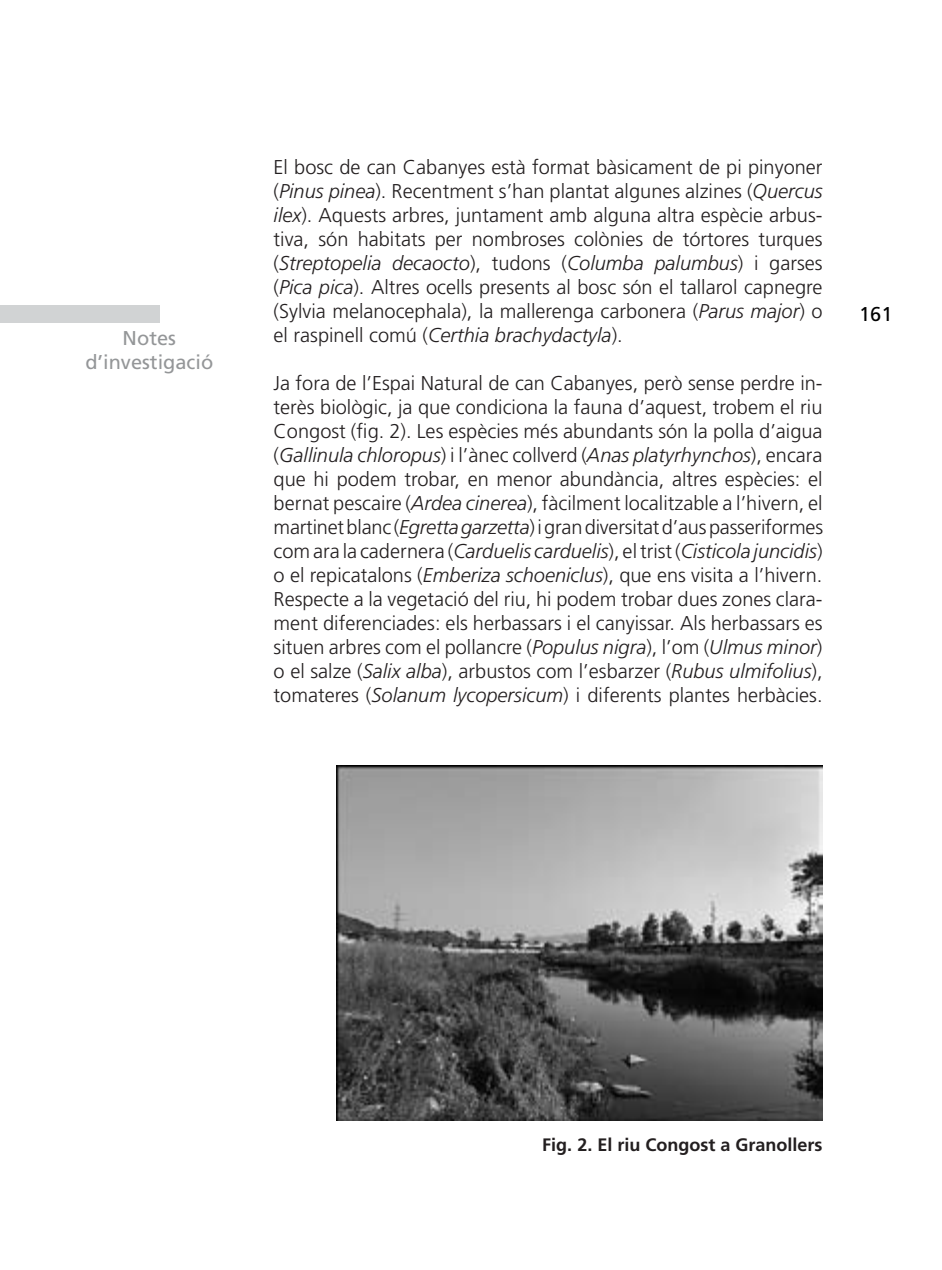
<style>
.page{position:relative;width:942px;height:1270px;background:#fff}
.page>*{position:absolute;margin:0;border:0;box-sizing:border-box;transform-origin:0 0}
.t1{font:300 20px/24px "Frutiger";color:#231f20;text-align:justify}
.t2{font:20px/24.2px "Frutiger";color:#949698;text-align:center}
.t3{font:20px "Frutiger";color:#000}
.t4{font:700 18px "Frutiger";color:#231f20}
.s1{font-style:italic}
</style>
<div class="page">
<img style="left:336px;top:765px;width:486px;height:355px">
<div style="left:0;top:306px;width:160px;height:17px;background:#d1d3d4"></div>
<p class="t2" style="left:85px;top:326px;width:129px">Notes d’investigació</p>
<p class="t1" style="left:273px;top:155px;width:550px">El bosc de can Cabanyes està format bàsicament de pi pinyoner (<span class="s1">Pinus pinea</span>). Recentment s’han plantat algunes alzines (<span class="s1">Quercus ilex</span>). Aquests arbres, juntament amb alguna altra espècie arbus&shy;tiva, són habitats per nombroses colònies de tórtores turques (<span class="s1">Streptopelia decaocto</span>), tudons (<span class="s1">Columba palumbus</span>) i garses (<span class="s1">Pica pica</span>). Altres ocells presents al bosc són el tallarol capnegre (Sylvia melanocephala), la mallerenga carbonera (<span class="s1">Parus major</span>) o el raspinell comú (<span class="s1">Certhia brachydactyla</span>).</p>
<p class="t1" style="left:273px;top:371px;width:551px">Ja fora de l’Espai Natural de can Cabanyes, però sense perdre in&shy;terès biològic, ja que condiciona la fauna d’aquest, trobem el riu Congost (fig. 2). Les espècies més abundants són la polla d’aigua (<span class="s1">Gallinula chloropus</span>) i l’ànec collverd (<span class="s1">Anas platyrhynchos</span>), encara que hi podem trobar, en menor abundància, altres espècies: el bernat pescaire (<span class="s1">Ardea cinerea</span>), fàcilment localitzable a l’hivern, el martinet blanc (<span class="s1">Egretta garzetta</span>) i gran diversitat d’aus passeriformes com ara la cadernera (<span class="s1">Carduelis carduelis</span>), el trist (<span class="s1">Cisticola juncidis</span>) o el repicatalons (<span class="s1">Emberiza schoeniclus</span>), que ens visita a l’hivern.<br>Respecte a la vegetació del riu, hi podem trobar dues zones clara&shy;ment diferenciades: els herbassars i el canyissar. Als herbassars es situen arbres com el pollancre (<span class="s1">Populus nigra</span>), l’om (<span class="s1">Ulmus minor</span>) o el salze (<span class="s1">Salix alba</span>), arbustos com l’esbarzer (<span class="s1">Rubus ulmifolius</span>), tomateres (<span class="s1">Solanum lycopersicum</span>) i diferents plantes herbàcies.</p>
<p class="t3" style="left:858px;top:302px;width:35px">161</p>
<p class="t4" style="left:542px;top:1134px;width:282px">Fig. 2. El riu Congost a Granollers</p>
</div>
